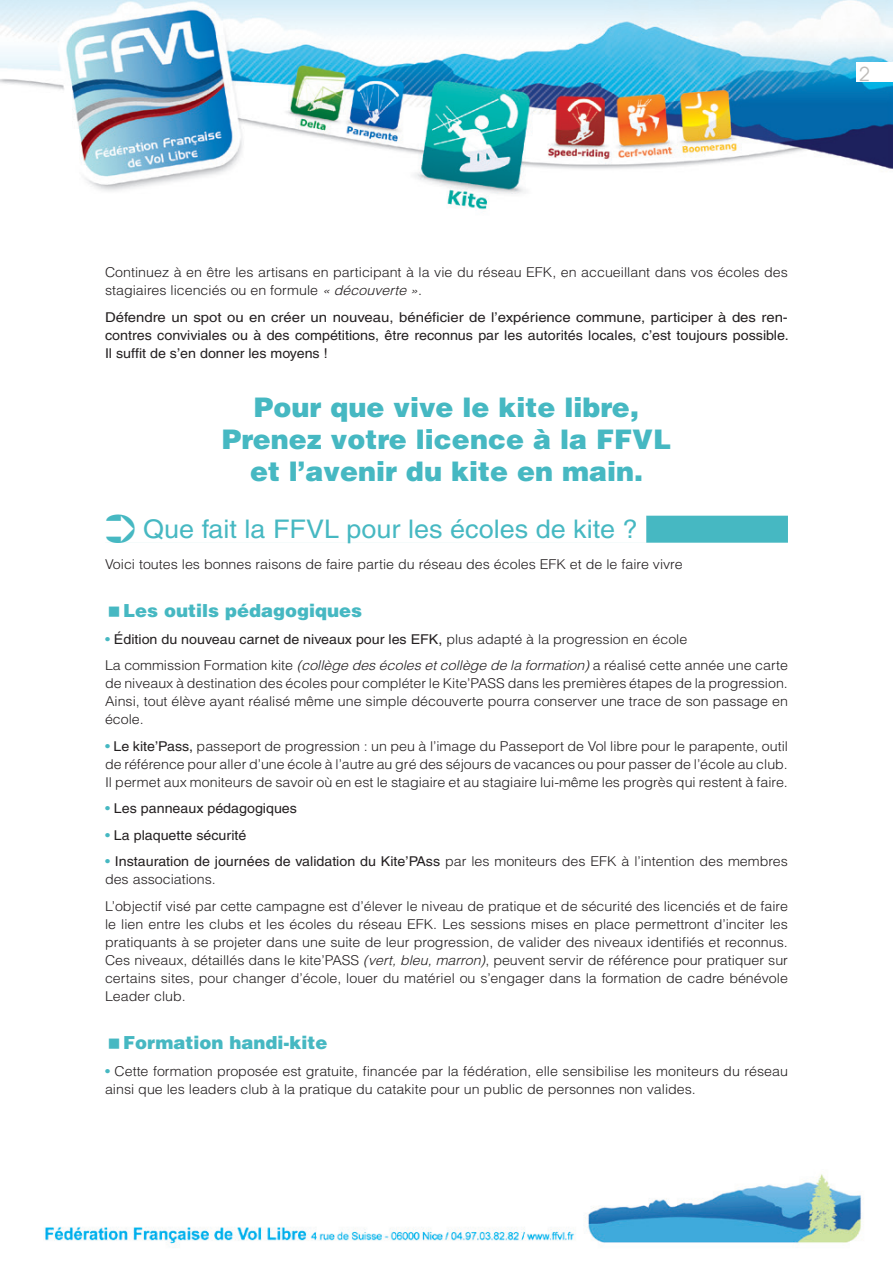
<style>
.page{position:relative;width:893px;height:1263px;background:#fff}
.page>*{position:absolute;margin:0;border:0;box-sizing:border-box;transform-origin:0 0}
.t1{font:900 27px/32.4px "Helvetica";color:#46b8c2;text-align:center}
.t2{font:25.65px "Helvetica";color:#46b8c2;scale:1.05 1}
.t3{font:900 18px "Helvetica";color:#46b8c2}
.t4{font:18px "Avant Garde";color:#bdbbb8}
.t5{font:300 13.5px/18px "Helvetica";color:#231f20;scale:1.05 1}
.t6{font:13.5px/18px "Helvetica";color:#231f20;text-align:justify;scale:1.1 1}
.t7{font:13.5px "Helvetica";color:#231f20;scale:1.05 1}
.s1{font-style:italic}
.s2{font-weight:400;color:#46b8c2}
.s3{font-weight:400}
.s4{color:#46b8c2}
</style>
<div class="page">
<img style="left:45px;top:1174px;width:816px;height:71px">
<img style="left:0;top:0;width:893px;height:210px">
<div style="left:857px;top:62px;width:36px;height:20px;background:#fff"></div>
<div style="left:105px;top:516px;width:683px;height:27px;background:#46b8c2"></div>
<div style="left:88px;top:513px;width:558px;height:30px;background:#fff"></div>
<h3 class="t4" style="left:859px;top:63px;width:12px">2</h3>
<p class="t5" style="left:105px;top:263px;width:652px">Continuez à en être les artisans en participant à la vie du réseau EFK, en accueillant dans vos écoles des stagiaires licenciés ou en formule <span class="s1">« découverte »</span>.</p>
<p class="t6" style="left:105px;top:308px;width:623px">Défendre un spot ou en créer un nouveau, bénéficier de l’expérience commune, participer à des ren&shy;contres conviviales ou à des compétitions, être reconnus par les autorités locales, c’est toujours possible.<br>Il suffit de s’en donner les moyens !</p>
<h1 class="t1" style="left:222px;top:390px;width:451px">Pour que vive le kite libre,<br>Prenez votre licence à la FFVL et l’avenir du kite en main.</h1>
<h2 class="t2" style="left:105px;top:514px;width:509px">➲ Que fait la FFVL pour les écoles de kite ?</h2>
<p class="t5" style="left:105px;top:555px;width:552px">Voici toutes les bonnes raisons de faire partie du réseau des écoles EFK et de le faire vivre</p>
<h3 class="t3" style="left:123px;top:599px;width:241px">Les outils pédagogiques</h3>
<p class="t5" style="left:105px;top:625px;width:652px;line-height:26.5px"><span class="s2">•</span> <span class="s3">Édition du nouveau carnet de niveaux pour les EFK,</span> plus adapté à la progression en école<br>La commission Formation kite <span class="s1">(collège des écoles et collège de la formation)</span> a réalisé cette année une carte</p>
<p class="t5" style="left:105px;top:674px;width:652px;text-align:justify">de niveaux à destination des écoles pour compléter le Kite’PASS dans les premières étapes de la progression.<br>Ainsi, tout élève ayant réalisé même une simple découverte pourra conserver une trace de son passage en école.</p>
<p class="t5" style="left:105px;top:737px;width:652px;text-align:justify"><span class="s2">•</span> <span class="s3">Le kite’Pass,</span> passeport de progression : un peu à l’image du Passeport de Vol libre pour le parapente, outil de référence pour aller d’une école à l’autre au gré des séjours de vacances ou pour passer de l’école au club.<br>Il permet aux moniteurs de savoir où en est le stagiaire et au stagiaire lui-même les progrès qui restent à faire.</p>
<p class="t7" style="left:105px;top:801px;width:184px"><span class="s4">•</span> Les panneaux pédagogiques</p>
<p class="t7" style="left:105px;top:827px;width:136px"><span class="s4">•</span> La plaquette sécurité</p>
<p class="t5" style="left:105px;top:852px;width:652px"><span class="s2">•</span> <span class="s3">Instauration de journées de validation du Kite’PAss</span> par les moniteurs des EFK à l’intention des membres des associations.</p>
<p class="t5" style="left:105px;top:897px;width:652px;text-align:justify">L’objectif visé par cette campagne est d’élever le niveau de pratique et de sécurité des licenciés et de faire le lien entre les clubs et les écoles du réseau EFK. Les sessions mises en place permettront d’inciter les pratiquants à se projeter dans une suite de leur progression, de valider des niveaux identifiés et reconnus.<br>Ces niveaux, détaillés dans le kite’PASS <span class="s1">(vert, bleu, marron)</span>, peuvent servir de référence pour pratiquer sur certains sites, pour changer d’école, louer du matériel ou s’engager dans la formation de cadre bénévole Leader club.</p>
<h3 class="t3" style="left:123px;top:1031px;width:206px">Formation handi-kite</h3>
<p class="t5" style="left:105px;top:1061px;width:652px"><span class="s2">•</span> Cette formation proposée est gratuite, financée par la fédération, elle sensibilise les moniteurs du réseau ainsi que les leaders club à la pratique du catakite pour un public de personnes non valides.</p>
</div>
